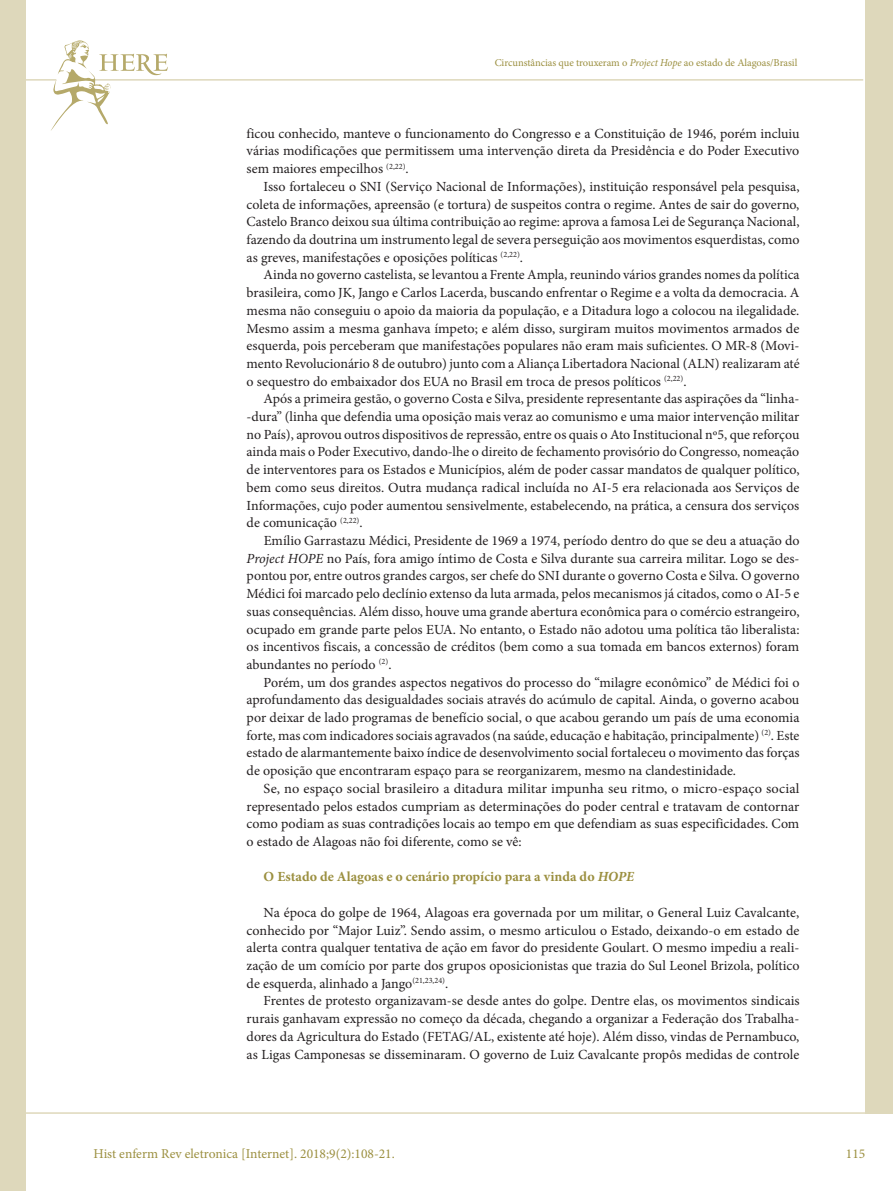
<style>
.page{position:relative;width:893px;height:1191px;background:#fff}
.page>*{position:absolute;margin:0;border:0;box-sizing:border-box;transform-origin:0 0}
.t1{font:13.95px/17.7px "Minion Pro";color:#231f20;text-align:justify}
.t2{font:700 13.95px "Minion Pro";color:#9b8f3f}
.t3{font:13.5px "Minion Pro";color:#9b8f3f}
.t4{font:10.5px "Minion Pro";letter-spacing:-.005em;color:#9b8f3f}
.s1{font-style:italic}
</style>
<div class="page">
<hr style="left:0;top:1112px;width:893px;height:1px;background:#ded8bb">
<hr style="left:0;top:79px;width:863px;height:2px;background:#ded8bb">
<div style="left:865px;top:0;width:28px;height:1113px;background:#ded8bb"></div>
<div style="left:0;top:0;width:26px;height:1191px;background:#ded8bb"></div>
<svg style="left:50px;top:40px;width:118px;height:91px"></svg>
<p class="t4" style="left:495px;top:56px;width:304px">Circunstâncias que trouxeram o <span class="s1">Project Hope</span> ao estado de Alagoas/Brasil</p>
<p class="t1" style="left:247px;top:124px;width:554px">ficou conhecido, manteve o funcionamento do Congresso e a Constituição de 1946, porém incluiu várias modificações que permitissem uma intervenção direta da Presidência e do Poder Executivo sem maiores empecilhos <sup>(2,22)</sup>.</p>
<p class="t1" style="left:247px;top:178px;width:554px;text-indent:17px">Isso fortaleceu o SNI (Serviço Nacional de Informações), instituição responsável pela pesquisa, coleta de informações, apreensão (e tortura) de suspeitos contra o regime. Antes de sair do governo, Castelo Branco deixou sua última contribuição ao regime: aprova a famosa Lei de Segurança Nacional, fazendo da doutrina um instrumento legal de severa perseguição aos movimentos esquerdistas, como as greves, manifestações e oposições políticas <sup>(2,22)</sup>.</p>
<p class="t1" style="left:247px;top:266px;width:554px;text-indent:17px">Ainda no governo castelista, se levantou a Frente Ampla, reunindo vários grandes nomes da política brasileira, como JK, Jango e Carlos Lacerda, buscando enfrentar o Regime e a volta da democracia. A mesma não conseguiu o apoio da maioria da população, e a Ditadura logo a colocou na ilegalidade.<br>Mesmo assim a mesma ganhava ímpeto; e além disso, surgiram muitos movimentos armados de esquerda, pois perceberam que manifestações populares não eram mais suficientes. O MR-8 (Movi&shy;mento Revolucionário 8 de outubro) junto com a Aliança Libertadora Nacional (ALN) realizaram até o sequestro do embaixador dos EUA no Brasil em troca de presos políticos <sup>(2,22)</sup>.</p>
<p class="t1" style="left:247px;top:390px;width:554px;text-indent:17px">Após a primeira gestão, o governo Costa e Silva, presidente representante das aspirações da “linha--dura” (linha que defendia uma oposição mais veraz ao comunismo e uma maior intervenção militar no País), aprovou outros dispositivos de repressão, entre os quais o Ato Institucional nº5, que reforçou ainda mais o Poder Executivo, dando-lhe o direito de fechamento provisório do Congresso, nomeação de interventores para os Estados e Municípios, além de poder cassar mandatos de qualquer político, bem como seus direitos. Outra mudança radical incluída no AI-5 era relacionada aos Serviços de Informações, cujo poder aumentou sensivelmente, estabelecendo, na prática, a censura dos serviços de comunicação <sup>(2,22)</sup>.</p>
<p class="t1" style="left:247px;top:532px;width:554px;text-indent:17px">Emílio Garrastazu Médici, Presidente de 1969 a 1974, período dentro do que se deu a atuação do <span class="s1">Project HOPE</span> no País, fora amigo íntimo de Costa e Silva durante sua carreira militar. Logo se des&shy;pontou por, entre outros grandes cargos, ser chefe do SNI durante o governo Costa e Silva. O governo Médici foi marcado pelo declínio extenso da luta armada, pelos mecanismos já citados, como o AI-5 e suas consequências. Além disso, houve uma grande abertura econômica para o comércio estrangeiro, ocupado em grande parte pelos EUA. No entanto, o Estado não adotou uma política tão liberalista: os incentivos fiscais, a concessão de créditos (bem como a sua tomada em bancos externos) foram abundantes no período <sup>(2)</sup>.</p>
<p class="t1" style="left:247px;top:673px;width:554px;text-indent:17px">Porém, um dos grandes aspectos negativos do processo do “milagre econômico” de Médici foi o aprofundamento das desigualdades sociais através do acúmulo de capital. Ainda, o governo acabou por deixar de lado programas de benefício social, o que acabou gerando um país de uma economia forte, mas com indicadores sociais agravados (na saúde, educação e habitação, principalmente) <sup>(2)</sup>. Este estado de alarmantemente baixo índice de desenvolvimento social fortaleceu o movimento das forças de oposição que encontraram espaço para se reorganizarem, mesmo na clandestinidade.</p>
<p class="t1" style="left:247px;top:779px;width:554px;text-indent:17px">Se, no espaço social brasileiro a ditadura militar impunha seu ritmo, o micro-espaço social representado pelos estados cumpriam as determinações do poder central e tratavam de contornar como podiam as suas contradições locais ao tempo em que defendiam as suas especificidades. Com o estado de Alagoas não foi diferente, como se vê:</p>
<p class="t2" style="left:264px;top:867px;width:372px">O Estado de Alagoas e o cenário propício para a vinda do <span class="s1">HOPE</span></p>
<p class="t1" style="left:247px;top:903px;width:554px;text-indent:17px">Na época do golpe de 1964, Alagoas era governada por um militar, o General Luiz Cavalcante, conhecido por “Major Luiz”. Sendo assim, o mesmo articulou o Estado, deixando-o em estado de alerta contra qualquer tentativa de ação em favor do presidente Goulart. O mesmo impediu a reali&shy;zação de um comício por parte dos grupos oposicionistas que trazia do Sul Leonel Brizola, político de esquerda, alinhado a Jango<sup>(21,23,24)</sup>.</p>
<p class="t1" style="left:247px;top:992px;width:554px;text-indent:17px">Frentes de protesto organizavam-se desde antes do golpe. Dentre elas, os movimentos sindicais rurais ganhavam expressão no começo da década, chegando a organizar a Federação dos Trabalha&shy;dores da Agricultura do Estado (FETAG/AL, existente até hoje). Além disso, vindas de Pernambuco, as Ligas Camponesas se disseminaram. O governo de Luiz Cavalcante propôs medidas de controle</p>
<p class="t3" style="left:94px;top:1144px;width:303px">Hist enferm Rev eletronica [Internet]. 2018;9(2):108-21.</p>
<p class="t3" style="left:846px;top:1144px;width:21px">115</p>
</div>
